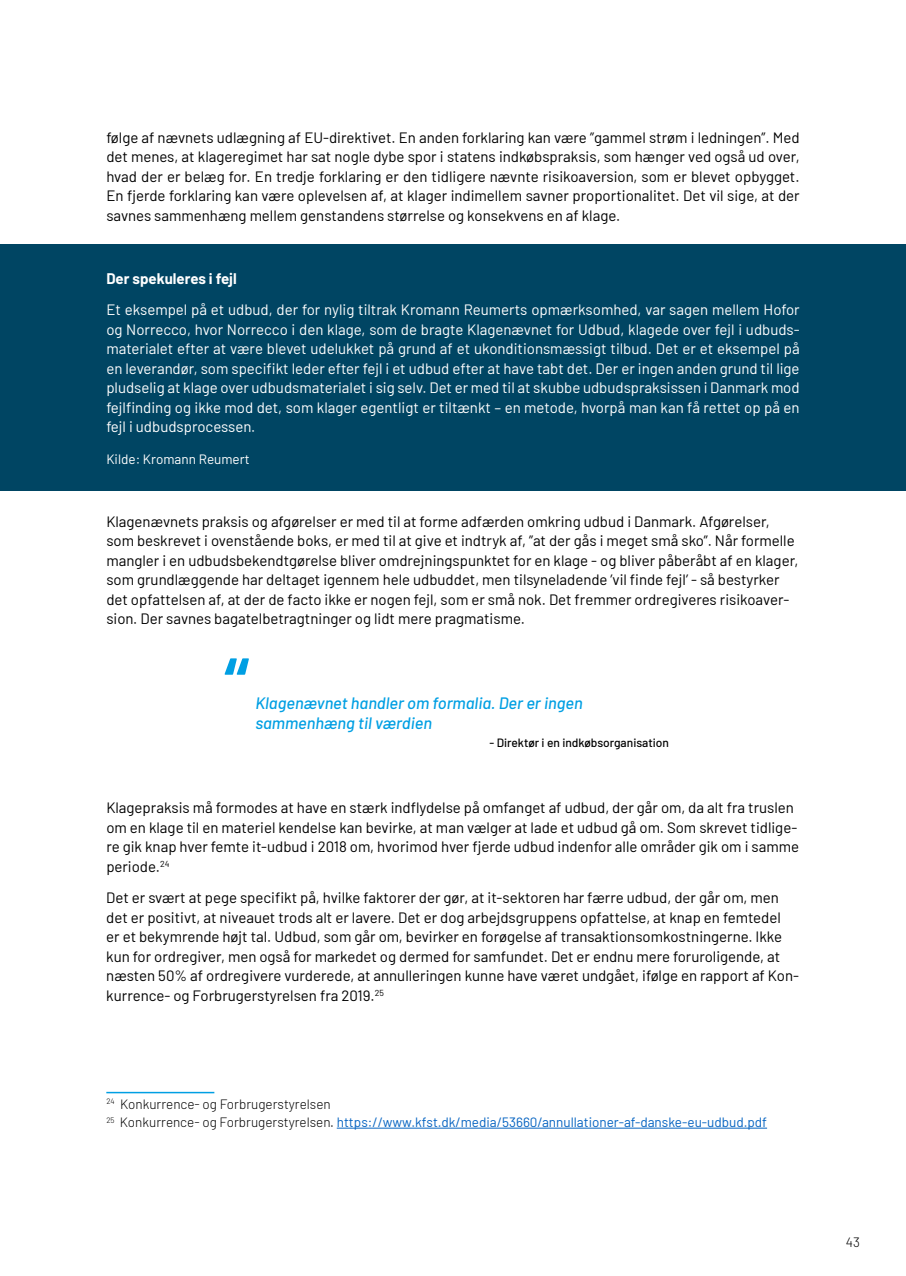
<style>
.page{position:relative;width:906px;height:1276px;background:#fff}
.page>*{position:absolute;margin:0;border:0;box-sizing:border-box;transform-origin:0 0}
.t1{font:600 75px "Barlow";color:#009fe3}
.t2{font:italic 500 16.5px/19.8px "Barlow";color:#009fe3}
.t3{font:15px/19.5px "Barlow";color:#000}
.t4{font:15px/19.5px "Barlow";color:#fff;text-align:justify}
.t5{font:700 15px "Barlow";color:#fff}
.t6{font:13.5px/18.3px "Barlow";color:#0563c1}
.t7{font:13.5px "Barlow";color:#fff}
.t8{font:300 13.5px "Barlow";color:#000}
.t9{font:500 12px "Barlow";color:#000}
.s1{font-weight:300;color:#000}
</style>
<div class="page">
<div style="left:0;top:244px;width:906px;height:247px;background:#004563"></div>
<hr style="left:106px;top:1091px;width:108px;height:2px;background:#009fe3">
<hr style="left:337px;top:1127px;width:430px;height:1px;background:#0563c1">
<p class="t3" style="left:106px;top:126px;width:695px">følge af nævnets udlægning af EU-direktivet. En anden forklaring kan være ”gammel strøm i ledningen”. Med det menes, at klageregimet har sat nogle dybe spor i statens indkøbspraksis, som hænger ved også ud over, hvad der er belæg for. En tredje forklaring er den tidligere nævnte risikoaversion, som er blevet opbygget.<br>En fjerde forklaring kan være oplevelsen af, at klager indimellem savner proportionalitet. Det vil sige, at der savnes sammenhæng mellem genstandens størrelse og konsekvens en af klage.</p>
<p class="t5" style="left:106px;top:267px;width:132px">Der spekuleres i fejl</p>
<p class="t4" style="left:106px;top:299px;width:695px">Et eksempel på et udbud, der for nylig tiltrak Kromann Reumerts opmærksomhed, var sagen mellem Hofor og Norrecco, hvor Norrecco i den klage, som de bragte Klagenævnet for Udbud, klagede over fejl i udbuds&shy;materialet efter at være blevet udelukket på grund af et ukonditionsmæssigt tilbud. Det er et eksempel på en leverandør, som specifikt leder efter fejl i et udbud efter at have tabt det. Der er ingen anden grund til lige pludselig at klage over udbudsmaterialet i sig selv. Det er med til at skubbe udbudspraksissen i Danmark mod fejlfinding og ikke mod det, som klager egentligt er tiltænkt – en metode, hvorpå man kan få rettet op på en fejl i udbudsprocessen.</p>
<p class="t7" style="left:106px;top:449px;width:145px">Kilde: Kromann Reumert</p>
<p class="t3" style="left:106px;top:510px;width:693px">Klagenævnets praksis og afgørelser er med til at forme adfærden omkring udbud i Danmark. Afgørelser, som beskrevet i ovenstående boks, er med til at give et indtryk af, ”at der gås i meget små sko”. Når formelle mangler i en udbudsbekendtgørelse bliver omdrejningspunktet for en klage - og bliver påberåbt af en klager, som grundlæggende har deltaget igennem hele udbuddet, men tilsyneladende ’vil finde fejl’ - så bestyrker det opfattelsen af, at der de facto ikke er nogen fejl, som er små nok. Det fremmer ordregiveres risikoaver&shy;sion. Der savnes bagatelbetragtninger og lidt mere pragmatisme.</p>
<h1 class="t1" style="left:224px;top:629px;width:26px">“</h1>
<p class="t2" style="left:255px;top:691px;width:329px">Klagenævnet handler om formalia. Der er ingen sammenhæng til værdien</p>
<p class="t9" style="left:489px;top:733px;width:181px">- Direktør i en indkøbsorganisation</p>
<p class="t3" style="left:106px;top:797px;width:694px">Klagepraksis må formodes at have en stærk indflydelse på omfanget af udbud, der går om, da alt fra truslen om en klage til en materiel kendelse kan bevirke, at man vælger at lade et udbud gå om. Som skrevet tidlige&shy;re gik knap hver femte it-udbud i 2018 om, hvorimod hver fjerde udbud indenfor alle områder gik om i samme periode. <sup>24</sup></p>
<p class="t3" style="left:106px;top:887px;width:694px">Det er svært at pege specifikt på, hvilke faktorer der gør, at it-sektoren har færre udbud, der går om, men det er positivt, at niveauet trods alt er lavere. Det er dog arbejdsgruppens opfattelse, at knap en femtedel<br>er et bekymrende højt tal. Udbud, som går om, bevirker en forøgelse af transaktionsomkostningerne. Ikke kun for ordregiver, men også for markedet og dermed for samfundet. Det er endnu mere foruroligende, at næsten 50% af ordregivere vurderede, at annulleringen kunne have været undgået, ifølge en rapport af Kon&shy;kurrence- og Forbrugerstyrelsen fra 2019. <sup>25</sup></p>
<p class="t6" style="left:106px;top:1093px;width:662px"><sup>24</sup> <span class="s1">Konkurrence- og Forbrugerstyrelsen<br></span><sup>25</sup> <span class="s1">Konkurrence- og Forbrugerstyrelsen.</span> https://www. kfst.dk/media/53660/annullationer-af-danske-eu-udbud. pdf</p>
<p class="t8" style="left:845px;top:1232px;width:16px">43</p>
</div>
